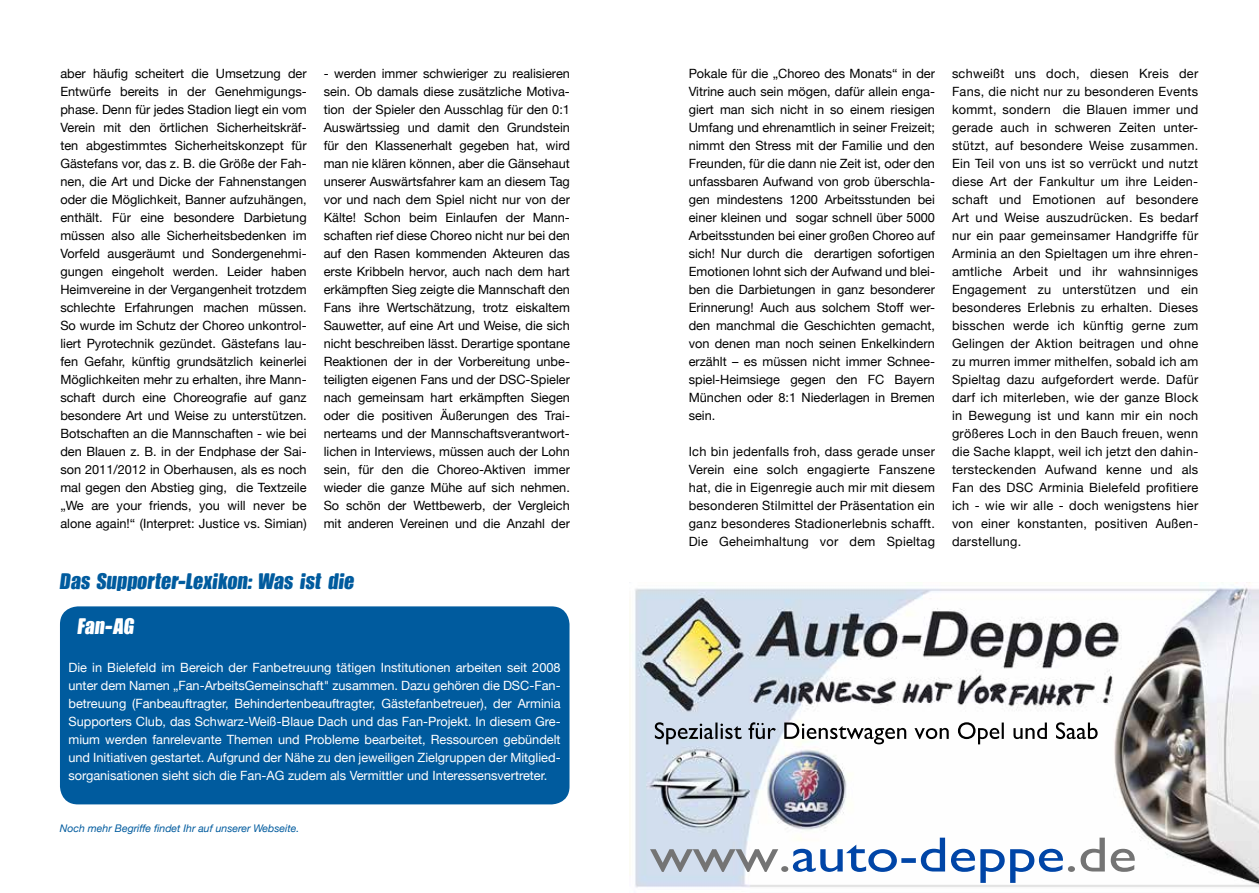
<style>
.page{position:relative;width:1259px;height:893px;background:#fff}
.page>*{position:absolute;margin:0;border:0;box-sizing:border-box;transform-origin:0 0}
.t1{font:21px "Arminia";letter-spacing:-.02em;color:#005b9e}
.t2{font:21px "Arminia";color:#fff}
.t3{font:12.75px/18px "Helvetica Neue";color:#000;text-align:justify}
.t4{font:12.75px/18px "Helvetica Neue";color:#fff;text-align:justify}
.t5{font:italic 10.5px "Helvetica Neue";color:#005b9e}
</style>
<div class="page">
<img style="left:629px;top:583px;width:630px;height:305px">
<div style="left:60px;top:606px;width:509px;height:198px;background:#005b9e;border-radius:18px"></div>
<p class="t3" style="left:60px;top:65px;width:248px">aber häufig scheitert die Umsetzung der Entwürfe bereits in der Genehmigungs&shy;phase. Denn für jedes Stadion liegt ein vom Verein mit den örtlichen Sicherheitskräf&shy;ten abgestimmtes Sicherheitskonzept für Gästefans vor, das z. B. die Größe der Fah&shy;nen, die Art und Dicke der Fahnenstangen oder die Möglichkeit, Banner aufzuhängen, enthält. Für eine besondere Darbietung müssen also alle Sicherheitsbedenken im Vorfeld ausgeräumt und Sondergenehmi&shy;gungen eingeholt werden. Leider haben Heimvereine in der Vergangenheit trotzdem schlechte Erfahrungen machen müssen.<br>So wurde im Schutz der Choreo unkontrol&shy;liert Pyrotechnik gezündet. Gästefans lau&shy;fen Gefahr, künftig grundsätzlich keinerlei Möglichkeiten mehr zu erhalten, ihre Mann&shy;schaft durch eine Choreografie auf ganz besondere Art und Weise zu unterstützen.<br>Botschaften an die Mannschaften - wie bei den Blauen z. B. in der Endphase der Sai&shy;son 2011/2012 in Oberhausen, als es noch mal gegen den Abstieg ging, die Textzeile „We are your friends, you will never be alone again!“ (Interpret: Justice vs. Simian)</p>
<p class="t3" style="left:324px;top:65px;width:248px">- werden immer schwieriger zu realisieren sein. Ob damals diese zusätzliche Motiva&shy;tion der Spieler den Ausschlag für den 0:1<br>Auswärtssieg und damit den Grundstein für den Klassenerhalt gegeben hat, wird man nie klären können, aber die Gänsehaut unserer Auswärtsfahrer kam an diesem Tag vor und nach dem Spiel nicht nur von der Kälte! Schon beim Einlaufen der Mann&shy;schaften rief diese Choreo nicht nur bei den auf den Rasen kommenden Akteuren das erste Kribbeln hervor, auch nach dem hart erkämpften Sieg zeigte die Mannschaft den Fans ihre Wertschätzung, trotz eiskaltem Sauwetter, auf eine Art und Weise, die sich nicht beschreiben lässt. Derartige spontane Reaktionen der in der Vorbereitung unbe&shy;teiligten eigenen Fans und der DSC-Spieler nach gemeinsam hart erkämpften Siegen oder die positiven Äußerungen des Trai&shy;nerteams und der Mannschaftsverantwort&shy;lichen in Interviews, müssen auch der Lohn sein, für den die Choreo-Aktiven immer wieder die ganze Mühe auf sich nehmen.<br>So schön der Wettbewerb, der Vergleich mit anderen Vereinen und die Anzahl der</p>
<p class="t3" style="left:689px;top:65px;width:248px">Pokale für die „Choreo des Monats“ in der Vitrine auch sein mögen, dafür allein enga&shy;giert man sich nicht in so einem riesigen Umfang und ehrenamtlich in seiner Freizeit; nimmt den Stress mit der Familie und den Freunden, für die dann nie Zeit ist, oder den unfassbaren Aufwand von grob überschla&shy;gen mindestens 1200 Arbeitsstunden bei einer kleinen und sogar schnell über 5000<br>Arbeitsstunden bei einer großen Choreo auf sich! Nur durch die derartigen sofortigen Emotionen lohnt sich der Aufwand und blei&shy;ben die Darbietungen in ganz besonderer Erinnerung! Auch aus solchem Stoff wer&shy;den manchmal die Geschichten gemacht, von denen man noch seinen Enkelkindern erzählt – es müssen nicht immer Schnee&shy;spiel-Heimsiege gegen den FC Bayern München oder 8:1 Niederlagen in Bremen sein.</p>
<p class="t3" style="left:689px;top:443px;width:248px">Ich bin jedenfalls froh, dass gerade unser Verein eine solch engagierte Fanszene hat, die in Eigenregie auch mir mit diesem besonderen Stilmittel der Präsentation ein ganz besonderes Stadionerlebnis schafft.<br>Die Geheimhaltung vor dem Spieltag</p>
<h1 class="t1" style="left:60px;top:570px;width:296px">Das Supporter-Lexikon: Was ist die</h1>
<h1 class="t2" style="left:77px;top:615px;width:59px">Fan-AG</h1>
<p class="t4" style="left:68px;top:659px;width:494px">Die in Bielefeld im Bereich der Fanbetreuung tätigen Institutionen arbeiten seit 2008 unter dem Namen „Fan-ArbeitsGemeinschaft" zusammen. Dazu gehören die DSC-Fan&shy;betreuung (Fanbeauftragter, Behindertenbeauftragter, Gästefanbetreuer), der Arminia Supporters Club, das Schwarz-Weiß-Blaue Dach und das Fan-Projekt. In diesem Gre&shy;mium werden fanrelevante Themen und Probleme bearbeitet, Ressourcen gebündelt und Initiativen gestartet. Aufgrund der Nähe zu den jeweiligen Zielgruppen der Mitglied&shy;sorganisationen sieht sich die Fan-AG zudem als Vermittler und Interessensvertreter.</p>
<p class="t3" style="left:952px;top:65px;width:248px">schweißt uns doch, diesen Kreis der Fans, die nicht nur zu besonderen Events kommt, sondern die Blauen immer und gerade auch in schweren Zeiten unter&shy;stützt, auf besondere Weise zusammen.<br>Ein Teil von uns ist so verrückt und nutzt diese Art der Fankultur um ihre Leiden&shy;schaft und Emotionen auf besondere Art und Weise auszudrücken. Es bedarf nur ein paar gemeinsamer Handgriffe für Arminia an den Spieltagen um ihre ehren&shy;amtliche Arbeit und ihr wahnsinniges Engagement zu unterstützen und ein besonderes Erlebnis zu erhalten. Dieses bisschen werde ich künftig gerne zum Gelingen der Aktion beitragen und ohne zu murren immer mithelfen, sobald ich am Spieltag dazu aufgefordert werde. Dafür darf ich miterleben, wie der ganze Block in Bewegung ist und kann mir ein noch größeres Loch in den Bauch freuen, wenn die Sache klappt, weil ich jetzt den dahin&shy;tersteckenden Aufwand kenne und als Fan des DSC Arminia Bielefeld profitiere ich - wie wir alle - doch wenigstens hier von einer konstanten, positiven Außen&shy;darstellung.</p>
<p class="t5" style="left:60px;top:821px;width:241px">Noch mehr Begriffe findet Ihr auf unserer Webseite.</p>
</div>
